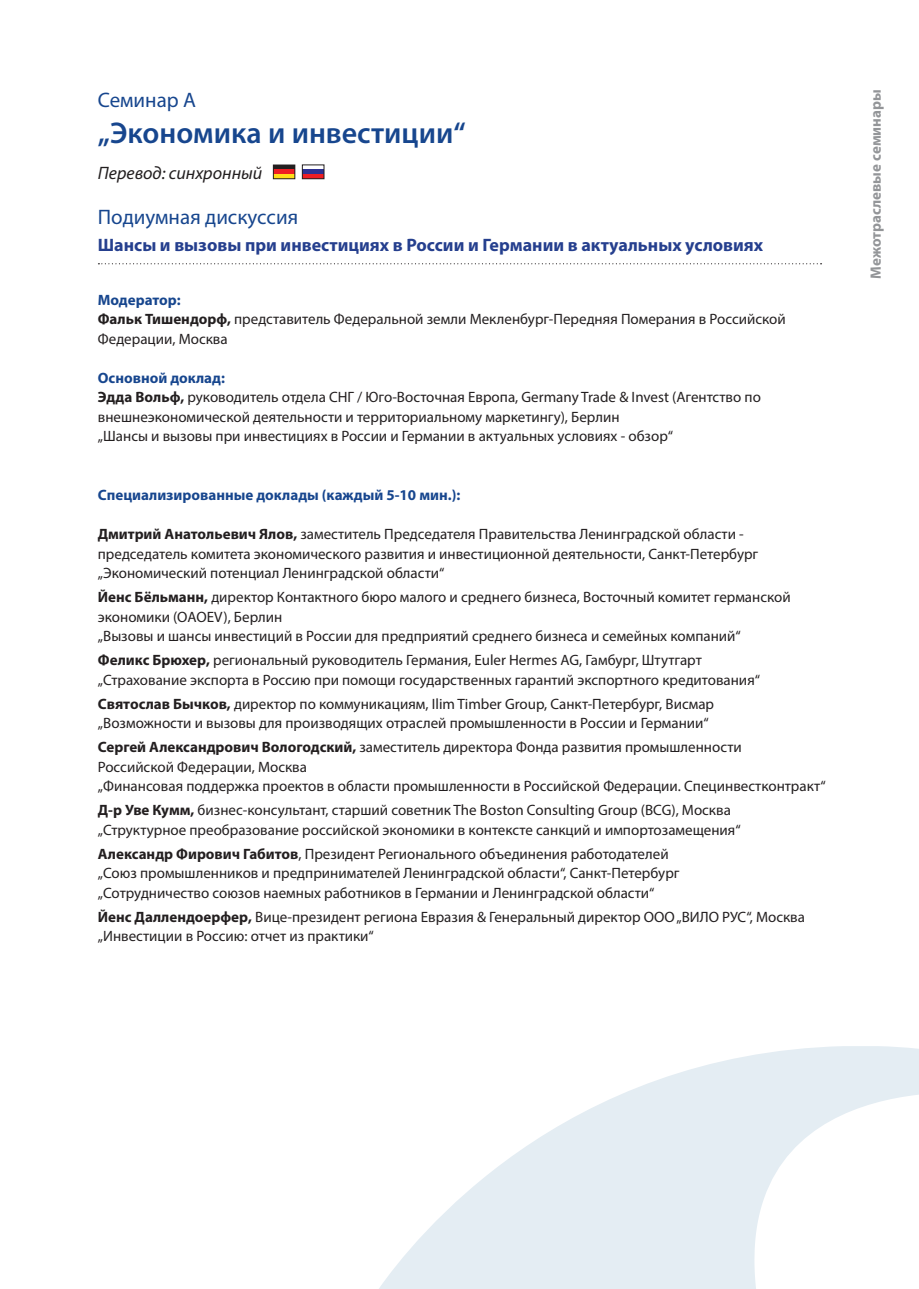
<style>
.page{position:relative;width:919px;height:1289px;background:#fff}
.page>*{position:absolute;margin:0;border:0;box-sizing:border-box;transform-origin:0 0}
.t1{font:600 30px "Myriad Pro";color:#17468e}
.t2{font:21px "Myriad Pro";color:#17468e}
.t3{font:700 18px "Myriad Pro";color:#253f8e}
.t4{font:italic 18px "Myriad Pro";color:#231f20}
.t5{font:15px/19.5px "Myriad Pro";color:#231f20}
.t6{font:700 15px "Myriad Pro";color:#17468e}
.t7{font:700 15px "Myriad Pro";color:#939598}
.s1{font-weight:700;color:#17468e}
.s2{font-weight:700}
</style>
<div class="page">
<div style="left:273px;top:165px;width:22px;height:5px;background:#231f20"></div>
<hr style="left:273px;top:170px;width:22px;height:4px;background:#ee1d23">
<div style="left:273px;top:174px;width:22px;height:5px;background:#ffdd17"></div>
<div style="left:273px;top:165px;width:22px;height:14px;border:1px solid #231f20"></div>
<div style="left:302px;top:169px;width:22px;height:5px;background:#2e3092"></div>
<div style="left:302px;top:174px;width:22px;height:5px;background:#ee1d23"></div>
<div style="left:302px;top:165px;width:22px;height:14px;border:1px solid #231f20"></div>
<svg style="left:98px;top:263px;width:723px;height:1px"></svg>
<svg style="left:380px;top:1046px;width:463px;height:242px;fill:#e4edf3"></svg>
<h2 class="t2" style="left:98px;top:87px;width:100px">Семинар A</h2>
<h1 class="t1" style="left:98px;top:114px;width:369px">„Экономика и инвестиции“</h1>
<p class="t4" style="left:98px;top:162px;width:166px">Перевод: синхронный</p>
<h2 class="t2" style="left:98px;top:204px;width:202px">Подиумная дискуссия</h2>
<p class="t3" style="left:98px;top:233px;width:666px">Шансы и вызовы при инвестициях в России и Германии в актуальных условиях</p>
<p class="t5" style="left:98px;top:290px;width:689px"><span class="s1">Модератор:<br></span><span class="s2">Фальк Тишендорф,</span> представитель Федеральной земли Мекленбург-Передняя Померания в Российской<br>Федерации, Москва</p>
<p class="t5" style="left:98px;top:368px;width:664px"><span class="s1">Основной доклад:<br></span><span class="s2">Эдда Вольф,</span> руководитель отдела СНГ / Юго-Восточная Европа, Germany Trade &amp; Invest (Агентство по внешнеэкономической деятельности и территориальному маркетингу), Берлин<br>„Шансы и вызовы при инвестициях в России и Германии в актуальных условиях - обзор“</p>
<p class="t6" style="left:98px;top:485px;width:364px">Специализированные доклады (каждый 5-10 мин.):</p>
<p class="t5" style="left:98px;top:524px;width:662px"><span class="s2">Дмитрий Анатольевич Ялов,</span> заместитель Председателя Правительства Ленинградской области - председатель комитета экономического развития и инвестиционной деятельности, Санкт-Петербург „Экономический потенциал Ленинградской области“</p>
<p class="t5" style="left:98px;top:587px;width:694px"><span class="s2">Йенс Бёльманн,</span> директор Контактного бюро малого и среднего бизнеса, Восточный комитет германской экономики (OAOEV), Берлин<br>„Вызовы и шансы инвестиций в России для предприятий среднего бизнеса и семейных компаний“</p>
<p class="t5" style="left:98px;top:650px;width:663px"><span class="s2">Феликс Брюхер,</span> региональный руководитель Германия, Euler Hermes AG, Гамбург, Штутгарт „Страхование экспорта в Россию при помощи государственных гарантий экспортного кредитования“</p>
<p class="t5" style="left:98px;top:693px;width:617px"><span class="s2">Святослав Бычков,</span> директор по коммуникациям, Ilim Timber Group, Санкт-Петербург, Висмар „Возможности и вызовы для производящих отраслей промышленности в России и Германии“</p>
<p class="t5" style="left:98px;top:737px;width:729px"><span class="s2">Сергей Александрович Вологодский,</span> заместитель директора Фонда развития промышленности<br>Российской Федерации, Москва<br>„Финансовая поддержка проектов в области промышленности в Российской Федерации. Специнвестконтракт“</p>
<p class="t5" style="left:98px;top:800px;width:644px"><span class="s2">Д-р Уве Кумм,</span> бизнес-консультант, старший советник The Boston Consulting Group (BCG), Москва „Структурное преобразование российской экономики в контексте санкций и импортозамещения“</p>
<p class="t5" style="left:98px;top:843px;width:583px"><span class="s2">Александр Фирович Габитов</span>, Президент Регионального объединения работодателей „Союз промышленников и предпринимателей Ленинградской области“, Санкт-Петербург „Сотрудничество союзов наемных работников в Германии и Ленинградской области“</p>
<p class="t5" style="left:98px;top:906px;width:708px"><span class="s2">Йенс Даллендоерфер,</span> Вице-президент региона Евразия &amp; Генеральный директор ООО „ВИЛО РУС“, Москва „Инвестиции в Россию: отчет из практики“</p>
<p class="t7" style="left:865px;top:279px;width:191px;rotate:-90deg">Межотраслевые семинары</p>
</div>
